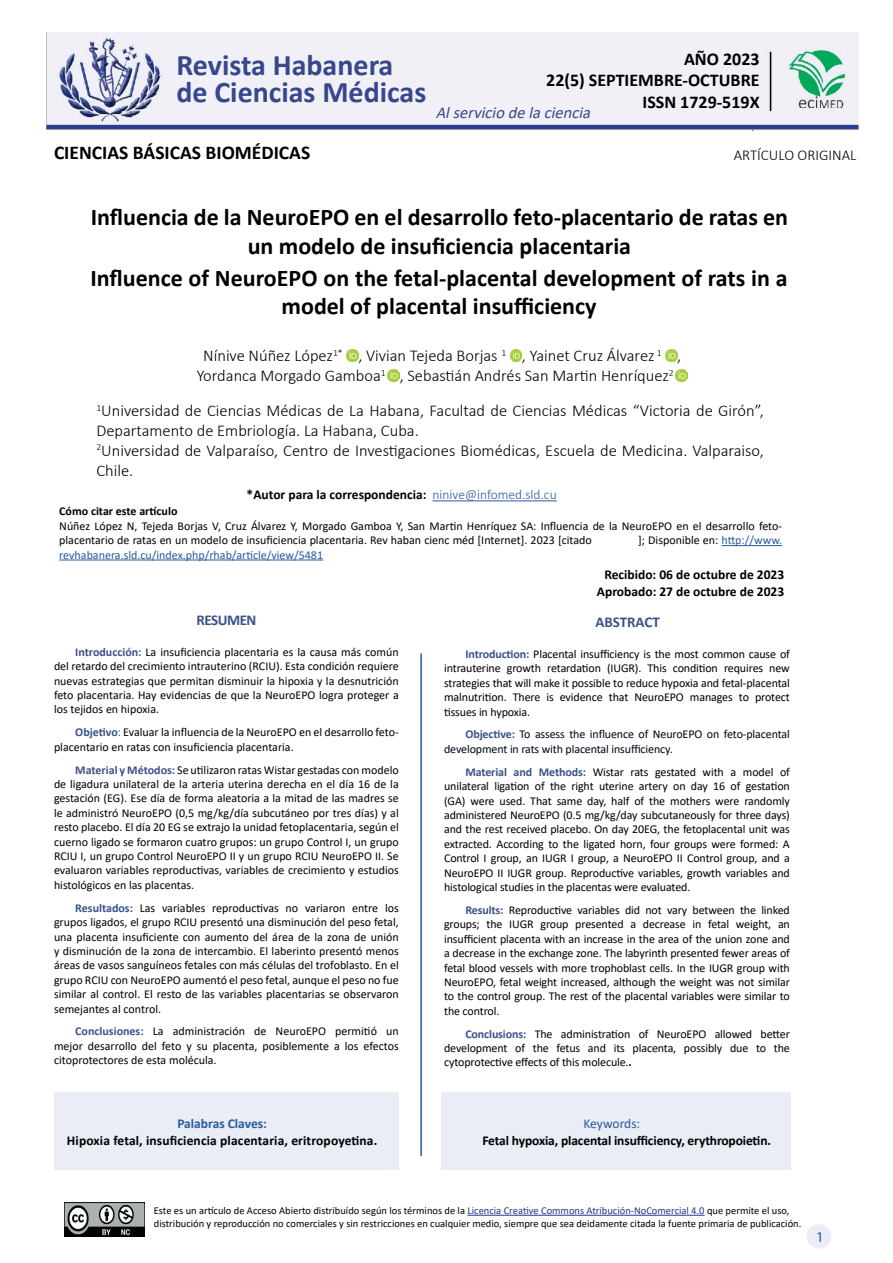
<style>
.page{position:relative;width:893px;height:1263px;background:#fff}
.page>*{position:absolute;margin:0;border:0;box-sizing:border-box;transform-origin:0 0}
.t1{font:700 30px/27px "Calibri";color:#36488c}
.t2{font:700 24px/28.8px "Calibri";color:#000;text-align:center}
.t3{font:700 19.5px "Calibri";color:#000}
.t4{font:700 18px/21.6px "Calibri";color:#000;text-align:right}
.t5{font:300 16.5px/19.8px "Calibri";color:#000;text-align:center}
.t6{font:italic 16.5px "Calibri";color:#36488c}
.t7{font:300 15px "Calibri";color:#000}
.t8{font:700 15px "Calibri";letter-spacing:-.01em;color:#395288}
.t9{font:700 15px "Calibri";letter-spacing:-.03em;color:#395288}
.t10{font:15px "Myriad Pro";color:#275b9b}
.t11{font:700 13.5px/16.2px "Calibri";color:#000;text-align:center}
.t12{font:700 13.5px "Calibri";color:#275b9b}
.t13{font:13.5px "Calibri";letter-spacing:-.005em;color:#275b9b}
.t14{font:12px/14.4px "Calibri";color:#000;text-align:justify}
.t15{font:12px/14.4px "Calibri";letter-spacing:-.01em;color:#010000;text-align:justify}
.t16{font:12px/14.4px "Calibri";letter-spacing:-.01em;color:#000516}
.t17{font:12px "Calibri";color:#275b9b}
.t18{font:700 12px "Calibri";color:#000}
.t19{font:10.5px/12.6px "Calibri";color:#000}
.s1{font-weight:300;color:#275b9b}
.s2{color:#275b9b}
.s3{font-weight:700;color:#395288}
.s4{color:#395288}
.s5{font-weight:700}
.s6{color:#283583}
</style>
<div class="page">
<div style="left:807px;top:1224px;width:24px;height:24px;background:#eaecf6;border-radius:50%"></div>
<img style="left:65px;top:1202px;width:80px;height:34px">
<hr style="left:467px;top:1215px;width:238px;height:1px;background:#283583">
<img style="left:47px;top:33px;width:812px;height:97px">
<svg style="left:346px;top:349px;width:12px;height:12px"></svg>
<svg style="left:510px;top:349px;width:12px;height:12px"></svg>
<svg style="left:665px;top:349px;width:12px;height:12px"></svg>
<svg style="left:388px;top:369px;width:12px;height:12px"></svg>
<svg style="left:676px;top:369px;width:12px;height:12px"></svg>
<hr style="left:433px;top:500px;width:124px;height:1px;background:#275b9b">
<hr style="left:420px;top:653px;width:2px;height:503px;background:#275b9b">
<div style="left:54px;top:1092px;width:345px;height:78px;background:#eaecf6"></div>
<div style="left:441px;top:1092px;width:350px;height:78px;background:#eaecf6"></div>
<hr style="left:721px;top:545px;width:61px;height:1px;background:#275b9b">
<hr style="left:59px;top:560px;width:264px;height:1px;background:#275b9b">
<h1 class="t1" style="left:176px;top:51px;width:251px">Revista Habanera de Ciencias Médicas</h1>
<h3 class="t4" style="left:546px;top:48px;width:215px">AÑO 2023<br>22(5) SEPTIEMBRE-OCTUBRE<br>ISSN 1729-519X</h3>
<h3 class="t6" style="left:436px;top:101px;width:161px">Alserviciodelaciencia</h3>
<h3 class="t3" style="left:54px;top:138px;width:258px">CIENCIAS BÁSICAS BIOMÉDICAS</h3>
<p class="t7" style="left:734px;top:145px;width:124px">ARTÍCULO ORIGINAL</p>
<h3 class="t4" style="left:529px;top:64px;width:215px">21(5) SEPTIEMBRE-OCTUBRE</h3>
<h2 class="t2" style="left:91px;top:203px;width:699px">Influencia de la NeuroEPO en el desarrollo feto-placentario de ratas en un modelo de insuficiencia placentaria</h2>
<h2 class="t2" style="left:90px;top:263px;width:699px">Influence of NeuroEPO on the fetal-placental development of rats in a model of placental insufficiency</h2>
<h3 class="t5" style="left:197px;top:346px;width:486px">Nínive Núñez López<sup>1*</sup> , Vivian Tejeda Borjas <sup>1</sup> , Yainet Cruz Álvarez <sup>1</sup> ,<br>Yordanca Morgado Gamboa<sup>1</sup> , Sebastián Andrés San Martin Henríquez<sup>2</sup></h3>
<p class="t5" style="left:96px;top:401px;width:669px;text-align:left"><sup>1</sup>Universidad de Ciencias Médicas de La Habana, Facultad de Ciencias Médicas “Victoria de Girón”, Departamento de Embriología. La Habana, Cuba.<br><sup>2</sup>Universidad de Valparaíso, Centro de Investigaciones Biomédicas, Escuela de Medicina. Valparaiso, Chile.</p>
<p class="t11" style="left:247px;top:486px;width:312px">*Autor para la correspondencia: <span class="s1">ninive@infomed.sld.cu</span></p>
<p class="t18" style="left:59px;top:503px;width:120px">Cómo citar este artículo</p>
<p class="t14" style="left:59px;top:518px;width:724px">Núñez López N, Tejeda Borjas V, Cruz Álvarez Y, Morgado Gamboa Y, San Martin Henríquez SA: Influencia de la NeuroEPO en el desarrollo feto&shy;placentario de ratas en un modelo de insuficiencia placentaria. Rev haban cienc méd [Internet]. 2023 [citado</p>
<p class="t14" style="left:638px;top:533px;width:145px">]; Disponible en: <span class="s2">http://www.</span></p>
<p class="t17" style="left:59px;top:546px;width:265px">revhabanera.sld.cu/index.php/rhab/article/view/5481</p>
<p class="t9" style="left:196px;top:610px;width:62px">RESUMEN</p>
<p class="t14" style="left:54px;top:644px;width:346px;text-indent:21px"><span class="s3">Introducción:</span> La insuficiencia placentaria es la causa más común del retardo del crecimiento intrauterino (RCIU). Esta condición requiere nuevas estrategias que permitan disminuir la hipoxia y la desnutrición feto placentaria. Hay evidencias de que la NeuroEPO logra proteger a los tejidos en hipoxia.</p>
<p class="t14" style="left:54px;top:725px;width:346px;text-indent:21px"><span class="s3">Objetivo</span><span class="s4">:</span> Evaluar la influencia de la NeuroEPO en el desarrollo feto&shy;placentario en ratas con insuficiencia placentaria.</p>
<p class="t14" style="left:54px;top:762px;width:346px;text-indent:21px"><span class="s3">Material y Métodos:</span> Se utilizaron ratas Wistar gestadas con modelo de ligadura unilateral de la arteria uterina derecha en el día 16 de la gestación (EG). Ese día de forma aleatoria a la mitad de las madres se le administró NeuroEPO (0,5 mg/kg/día subcutáneo por tres días) y al resto placebo. El día 20 EG se extrajo la unidad fetoplacentaria, según el cuerno ligado se formaron cuatro grupos: un grupo Control I, un grupo RCIU I, un grupo Control NeuroEPO II y un grupo RCIU NeuroEPO II. Se evaluaron variables reproductivas, variables de crecimiento y estudios histológicos en las placentas.</p>
<p class="t14" style="left:54px;top:900px;width:346px;text-indent:21px"><span class="s3">Resultados:</span> Las variables reproductivas no variaron entre los grupos ligados, el grupo RCIU presentó una disminución del peso fetal, una placenta insuficiente con aumento del área de la zona de unión y disminución de la zona de intercambio. El laberinto presentó menos áreas de vasos sanguíneos fetales con más células del trofoblasto. En el grupo RCIU con NeuroEPO aumentó el peso fetal, aunque el peso no fue similar al control. El resto de las variables placentarias se observaron semejantes al control.</p>
<p class="t14" style="left:54px;top:1024px;width:346px;text-indent:21px"><span class="s3">Conclusiones:</span> La administración de NeuroEPO permitió un mejor desarrollo del feto y su placenta, posiblemente a los efectos citoprotectores de esta molécula.</p>
<p class="t12" style="left:177px;top:1114px;width:91px">Palabras Claves:</p>
<p class="t11" style="left:67px;top:1132px;width:312px">Hipoxia fetal, insuficiencia placentaria, eritropoyetina.</p>
<p class="t11" style="left:597px;top:567px;width:189px">Recibido: 06 de octubre de 2023<br>Aprobado: 27 de octubre de 2023</p>
<p class="t8" style="left:595px;top:612px;width:66px">ABSTRACT</p>
<p class="t14" style="left:444px;top:646px;width:347px;text-indent:21px"><span class="s3">Introduction:</span> Placental insufficiency is the most common cause of intrauterine growth retardation (IUGR). This condition requires new strategies that will make it possible to reduce hypoxia and fetal-placental malnutrition. There is evidence that NeuroEPO manages to protect tissues in hypoxia.</p>
<p class="t16" style="left:444px;top:727px;width:347px;text-indent:21px"><span class="s3">Objective:</span> To assess the influence of NeuroEPO on feto-placental development in rats with placental insufficiency.</p>
<p class="t15" style="left:444px;top:764px;width:347px;text-indent:21px"><span class="s3">Material and Methods:</span> Wistar rats gestated with a model of unilateral ligation of the right uterine artery on day 16 of gestation (GA) were used. That same day, half of the mothers were randomly administered NeuroEPO (0.5 mg/kg/day subcutaneously for three days) and the rest received placebo. On day 20EG, the fetoplacental unit was extracted. According to the ligated horn, four groups were formed: A Control I group, an IUGR I group, a NeuroEPO II Control group, and a NeuroEPO II IUGR group. Reproductive variables, growth variables and histological studies in the placentas were evaluated.</p>
<p class="t15" style="left:444px;top:902px;width:347px;text-indent:21px"><span class="s3">Results:</span> Reproductive variables did not vary between the linked groups; the IUGR group presented a decrease in fetal weight, an insufficient placenta with an increase in the area of the union zone and a decrease in the exchange zone. The labyrinth presented fewer areas of fetal blood vessels with more trophoblast cells. In the IUGR group with NeuroEPO, fetal weight increased, although the weight was not similar to the control group. The rest of the placental variables were similar to the control.</p>
<p class="t14" style="left:444px;top:1026px;width:347px;text-indent:21px"><span class="s3">Conclusions:</span> The administration of NeuroEPO allowed better development of the fetus and its placenta, possibly due to the cytoprotective effects of this molecule.<span class="s5">.</span></p>
<p class="t13" style="left:583px;top:1114px;width:58px">Keywords:</p>
<p class="t11" style="left:482px;top:1132px;width:290px">Fetal hypoxia, placental insufficiency, erythropoietin.</p>
<p class="t19" style="left:154px;top:1204px;width:649px">Este es un artículo de Acceso Abierto distribuído según los términos de la <span class="s6">Licencia Creative Commons Atribución-NoComercial 4.0</span> que permite el uso, distribución y reproducción no comerciales y sin restricciones en cualquier medio, siempre que sea deidamente citada la fuente primaria de publicación.</p>
<p class="t10" style="left:816px;top:1228px;width:9px">1</p>
</div>
